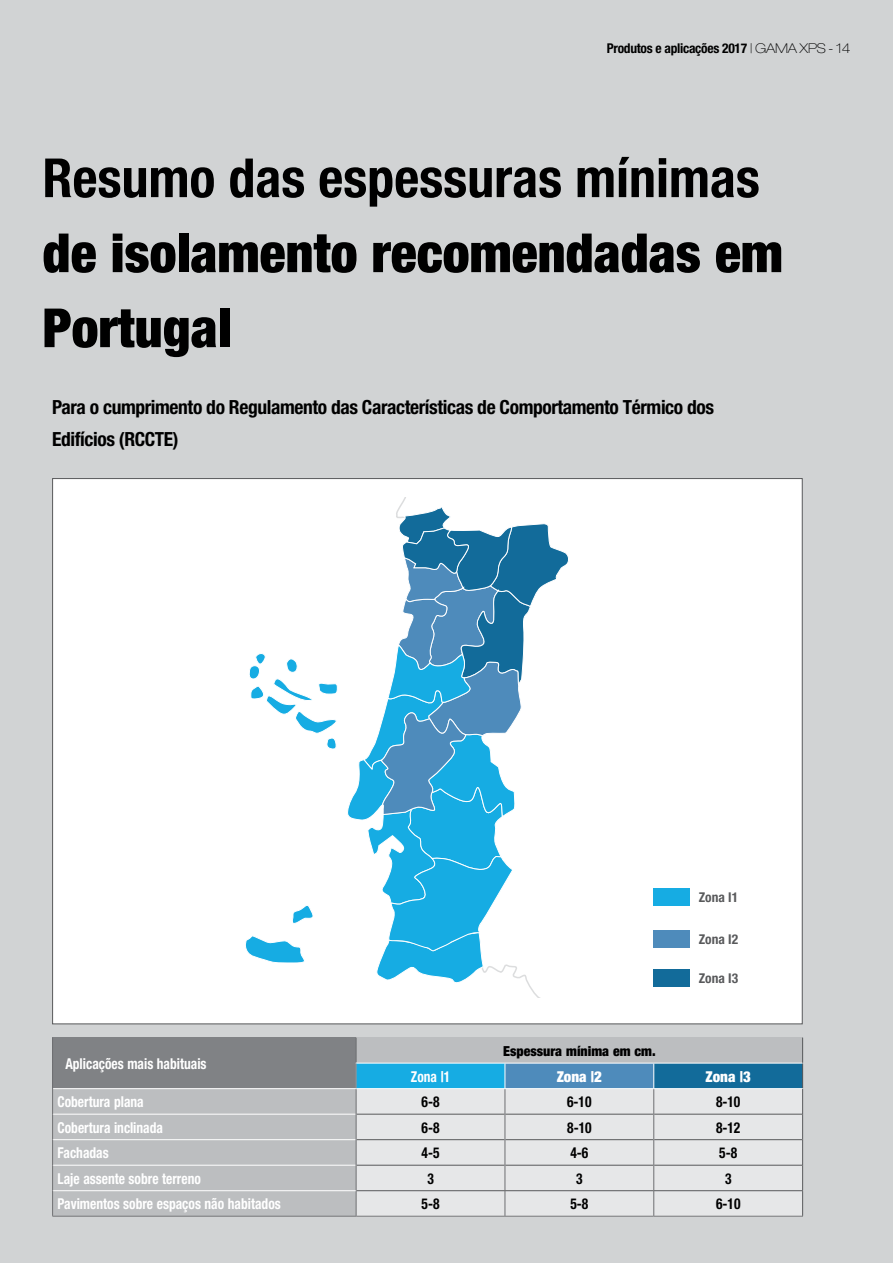
<style>
.page{position:relative;width:893px;height:1263px;background:#d1d3d4}
.page>*{position:absolute;margin:0;border:0;box-sizing:border-box;transform-origin:0 0}
.t1{font:900 condensed 54px/75px "Helvetica Neue";color:#000}
.t2{font:700 condensed 54px "Helvetica Neue";color:#000}
.t3{font:700 condensed 19.5px/32px "Helvetica Neue";letter-spacing:-.02em;color:#000}
.t4{font:700 condensed 15px "Helvetica Neue";color:#fff;scale:.9 1}
.t5{font:700 condensed 15px "Helvetica Neue";color:#000;scale:.9 1}
.t6{font:900 condensed 15px "Helvetica Neue";color:#fff}
.t7{font:900 condensed 13.95px "Helvetica Neue";color:#000}
.t8{font:700 condensed 13.5px "Helvetica Neue";letter-spacing:-.02em;color:#000}
.t9{font:700 condensed 13.5px "Helvetica Neue";color:#58595b}
.s1{font-weight:100;font-stretch:expanded}
</style>
<div class="page">
<div style="left:52px;top:478px;width:751px;height:546px;background:#fff;border:1px solid #58595b"></div>
<svg style="left:245px;top:497px;width:324px;height:500px"></svg>
<div style="left:356px;top:1037px;width:447px;height:26px;background:#bcbec0"></div>
<div style="left:356px;top:1063px;width:149px;height:26px;background:#16ace3"></div>
<div style="left:505px;top:1063px;width:149px;height:26px;background:#4e8bbb"></div>
<div style="left:654px;top:1063px;width:149px;height:26px;background:#126b9a"></div>
<div style="left:357px;top:1089px;width:445px;height:127px;background:#e6e7e8"></div>
<hr style="left:357px;top:1114px;width:147px;height:1px;background:#58595b">
<hr style="left:357px;top:1165px;width:147px;height:1px;background:#58595b">
<hr style="left:505px;top:1114px;width:148px;height:1px;background:#58595b">
<hr style="left:505px;top:1165px;width:148px;height:1px;background:#58595b">
<hr style="left:654px;top:1114px;width:148px;height:1px;background:#58595b">
<hr style="left:654px;top:1165px;width:148px;height:1px;background:#58595b">
<hr style="left:357px;top:1139px;width:147px;height:1px;background:#58595b">
<hr style="left:505px;top:1139px;width:148px;height:1px;background:#58595b">
<hr style="left:654px;top:1139px;width:148px;height:1px;background:#58595b">
<hr style="left:356px;top:1063px;width:149px;height:1px;background:#fff">
<hr style="left:654px;top:1063px;width:149px;height:1px;background:#fff">
<hr style="left:356px;top:1088px;width:149px;height:1px;background:#fff">
<hr style="left:654px;top:1088px;width:149px;height:1px;background:#fff">
<hr style="left:505px;top:1063px;width:149px;height:1px;background:#fff">
<svg style="left:504px;top:1063px;width:2px;height:153px"></svg>
<svg style="left:653px;top:1063px;width:1px;height:153px"></svg>
<hr style="left:505px;top:1088px;width:149px;height:1px;background:#fff">
<hr style="left:52px;top:1216px;width:304px;height:1px;background:#6d6e71">
<hr style="left:356px;top:1216px;width:149px;height:1px;background:#6d6e71">
<hr style="left:505px;top:1216px;width:149px;height:1px;background:#6d6e71">
<hr style="left:654px;top:1216px;width:149px;height:1px;background:#6d6e71">
<hr style="left:357px;top:1190px;width:148px;height:1px;background:#58595b">
<hr style="left:505px;top:1190px;width:149px;height:1px;background:#58595b">
<hr style="left:654px;top:1190px;width:149px;height:1px;background:#58595b">
<svg style="left:802px;top:1037px;width:1px;height:179px"></svg>
<svg style="left:52px;top:1037px;width:305px;height:179px;background:#acaeb0"></svg>
<div style="left:653px;top:888px;width:37px;height:18px;background:#16ace3"></div>
<div style="left:653px;top:930px;width:37px;height:17px;background:#4e8bbb"></div>
<div style="left:653px;top:969px;width:37px;height:17px;background:#126b9a"></div>
<p class="t8" style="left:607px;top:40px;width:245px">Produtos e aplicações 2017 <span class="s1">| GAMA XPS - 14</span></p>
<h1 class="t2" style="left:43px;top:145px;width:719px">Resumo das espessuras mínimas</h1>
<h1 class="t1" style="left:43px;top:215px;width:742px">de isolamento recomendadas em<br>Portugal</h1>
<h2 class="t3" style="left:52px;top:391px;width:663px">Para o cumprimento do Regulamento das Características de Comportamento Térmico dos<br>Edifícios (RCCTE)</h2>
<p class="t4" style="left:65px;top:1054px;width:158px">Aplicações mais habituais</p>
<p class="t7" style="left:503px;top:1042px;width:154px">Espessura mínima em cm.</p>
<p class="t9" style="left:699px;top:889px;width:41px">Zona I1</p>
<p class="t9" style="left:699px;top:931px;width:41px">Zona I2</p>
<p class="t9" style="left:699px;top:970px;width:41px">Zona I3</p>
<p class="t4" style="left:411px;top:1067px;width:45px">Zona |1</p>
<p class="t6" style="left:557px;top:1067px;width:47px">Zona |2</p>
<p class="t6" style="left:705px;top:1067px;width:47px">Zona |3</p>
<p class="t4" style="left:58px;top:1093px;width:97px">Cobertura plana</p>
<p class="t5" style="left:422px;top:1093px;width:21px">6-8</p>
<p class="t5" style="left:567px;top:1093px;width:29px">6-10</p>
<p class="t5" style="left:716px;top:1093px;width:29px">8-10</p>
<p class="t4" style="left:58px;top:1118px;width:119px">Cobertura inclinada</p>
<p class="t5" style="left:422px;top:1118px;width:21px">6-8</p>
<p class="t5" style="left:567px;top:1118px;width:29px">8-10</p>
<p class="t5" style="left:716px;top:1118px;width:29px">8-12</p>
<p class="t4" style="left:58px;top:1144px;width:58px">Fachadas</p>
<p class="t5" style="left:422px;top:1144px;width:21px">4-5</p>
<p class="t5" style="left:570px;top:1144px;width:21px">4-6</p>
<p class="t5" style="left:719px;top:1144px;width:21px">5-8</p>
<p class="t4" style="left:58px;top:1169px;width:161px">Laje assente sobre terreno</p>
<p class="t5" style="left:427px;top:1169px;width:9px">3</p>
<p class="t5" style="left:576px;top:1169px;width:9px">3</p>
<p class="t5" style="left:725px;top:1169px;width:9px">3</p>
<p class="t4" style="left:58px;top:1195px;width:250px">Pavimentos sobre espaços não habitados</p>
<p class="t5" style="left:422px;top:1195px;width:21px">5-8</p>
<p class="t5" style="left:570px;top:1195px;width:21px">5-8</p>
<p class="t5" style="left:716px;top:1195px;width:29px">6-10</p>
</div>
